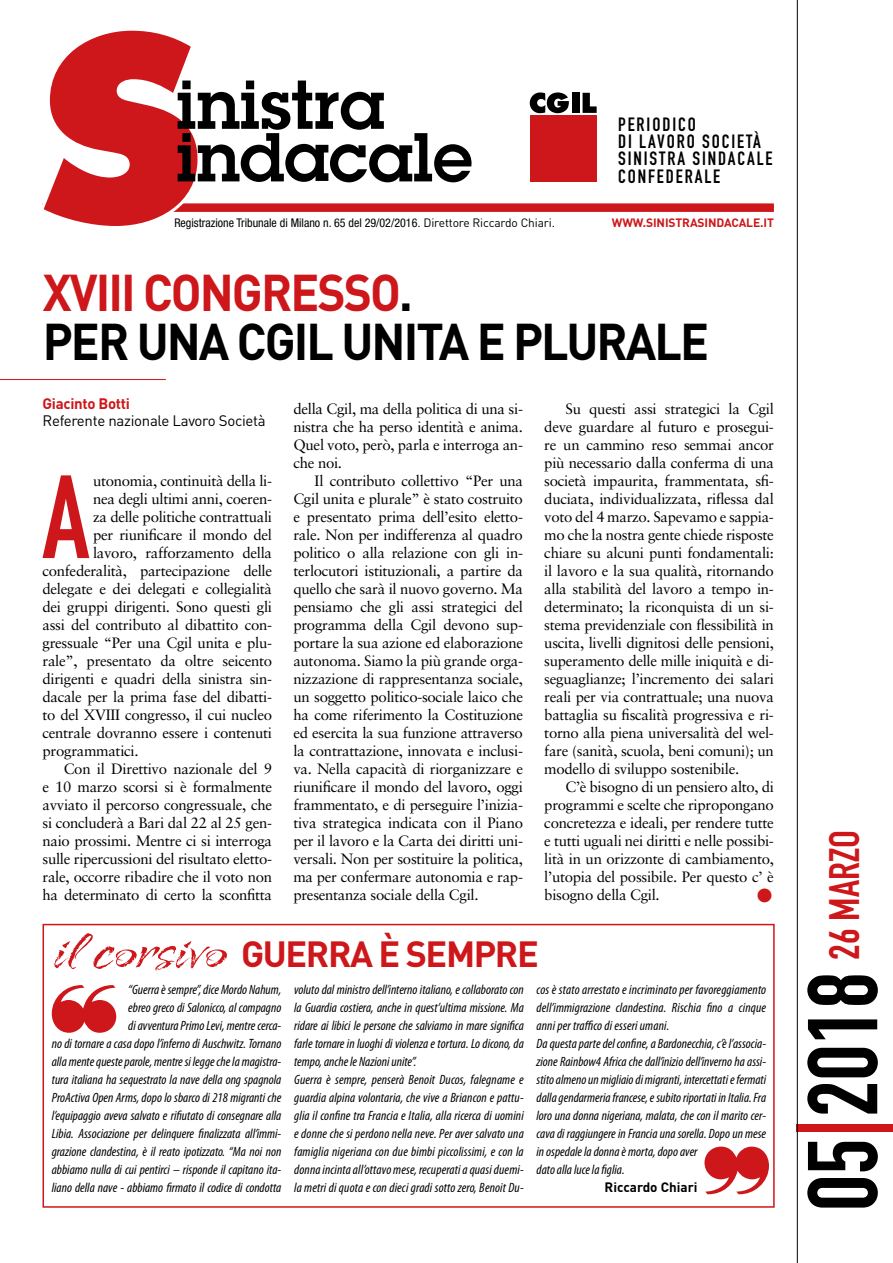
<style>
.page{position:relative;width:893px;height:1263px;background:#fff}
.page>*{position:absolute;margin:0;border:0;box-sizing:border-box;transform-origin:0 0}
.t1{font:116.1px "DIN Engschrift Std";color:#cd171a}
.t2{font:97.35px "DIN Engschrift Std";color:#000}
.t3{font:700 51px/49.5px "DIN";letter-spacing:-.04em;color:#000;scale:.94 1}
.t4{font:42px "DIN Engschrift Std";color:#cd171a}
.t5{font:700 36px "DIN";letter-spacing:-.04em;color:#cd171a}
.t6{font:18.9px/17.2px "DIN Engschrift Std";letter-spacing:.1em;color:#000}
.t7{font:15px/18px "Sabon";letter-spacing:-.02em;color:#000;text-align:justify}
.t8{font:15px "DIN";letter-spacing:-.02em;color:#000}
.t9{font:700 15px "DIN";letter-spacing:-.02em;color:#cd171a}
.t10{font:15px "Zapf Dingbats IT Cby BT";color:#cd171a}
.t11{font:italic condensed 13.5px/18px "Myriad Pro";color:#000}
.t12{font:700 13.5px "DIN";color:#000}
.t13{font:condensed 12px "Helvetica Neue";color:#000}
.t14{font:700 12px "DIN";letter-spacing:-.01em;color:#cd171a}
.s1{font-family:"DIN";font-stretch:normal}
.s2{color:#cd171a}
</style>
<div class="page">
<div style="left:43px;top:924px;width:732px;height:284px;border:2px solid #cd171a"></div>
<hr style="left:797px;top:0;width:1px;height:1263px;background:#000">
<svg style="left:52px;top:985px;width:64px;height:48px"></svg>
<svg style="left:704px;top:1146px;width:65px;height:49px"></svg>
<svg style="left:54px;top:933px;width:173px;height:37px"></svg>
<div style="left:43px;top:203px;width:731px;height:9px;background:#cd171a"></div>
<svg style="left:42px;top:30px;width:430px;height:196px"></svg>
<svg style="left:530px;top:92px;width:39px;height:21px"></svg>
<div style="left:572px;top:93px;width:7px;height:20px;background:#000"></div>
<svg style="left:583px;top:93px;width:14px;height:20px"></svg>
<div style="left:530px;top:115px;width:67px;height:66px;background:#cd171a"></div>
<hr style="left:0;top:379px;width:166px;height:1px;background:#cd171a">
<p class="t6" style="left:618px;top:116px;width:156px">PERIODICO<br>DI LAVORO SOCIETÀ<br>SINISTRA SINDACALE<br>CONFEDERALE</p>
<p class="t13" style="left:174px;top:216px;width:382px">Registrazione Tribunale di Milano n. 65 del 29/02/2016<span class="s1">. Direttore Riccardo Chiari.</span></p>
<p class="t14" style="left:612px;top:215px;width:164px">WWW.SINISTRASINDACALE.IT</p>
<h3 class="t3" style="left:43px;top:265px;width:710px"><span class="s2">XVIII CONGRESSO</span>.<br>PER UNA CGIL UNITA E PLURALE</h3>
<p class="t9" style="left:43px;top:394px;width:89px">Giacinto Botti</p>
<p class="t8" style="left:43px;top:411px;width:225px">Referente nazionale Lavoro Società</p>
<p class="t7" style="left:293px;top:400px;width:231px">della Cgil, ma della politica di una si&shy;nistra che ha perso identità e anima.<br>Quel voto, però, parla e interroga an&shy;che noi.</p>
<p class="t7" style="left:293px;top:472px;width:231px;text-indent:21px">Il contributo collettivo “Per una Cgil unita e plurale” è stato costruito e presentato prima dell’esito eletto&shy;rale. Non per indifferenza al quadro politico o alla relazione con gli in&shy;terlocutori istituzionali, a partire da quello che sarà il nuovo governo. Ma pensiamo che gli assi strategici del programma della Cgil devono sup&shy;portare la sua azione ed elaborazione autonoma. Siamo la più grande orga&shy;nizzazione di rappresentanza sociale, un soggetto politico-sociale laico che ha come riferimento la Costituzione ed esercita la sua funzione attraverso la contrattazione, innovata e inclusi&shy;va. Nella capacità di riorganizzare e riunificare il mondo del lavoro, oggi frammentato, e di perseguire l’inizia&shy;tiva strategica indicata con il Piano per il lavoro e la Carta dei diritti uni&shy;versali. Non per sostituire la politica, ma per confermare autonomia e rap&shy;presentanza sociale della Cgil.</p>
<p class="t7" style="left:544px;top:400px;width:231px;text-indent:21px">Su questi assi strategici la Cgil deve guardare al futuro e prosegui&shy;re un cammino reso semmai ancor più necessario dalla conferma di una società impaurita, frammentata, sfi&shy;duciata, individualizzata, riflessa dal voto del 4 marzo. Sapevamo e sappia&shy;mo che la nostra gente chiede risposte chiare su alcuni punti fondamentali: il lavoro e la sua qualità, ritornando alla stabilità del lavoro a tempo in&shy;determinato; la riconquista di un si&shy;stema previdenziale con flessibilità in uscita, livelli dignitosi delle pensioni, superamento delle mille iniquità e di&shy;seguaglianze; l’incremento dei salari reali per via contrattuale; una nuova battaglia su fiscalità progressiva e ri&shy;torno alla piena universalità del wel&shy;fare (sanità, scuola, beni comuni); un modello di sviluppo sostenibile.</p>
<p class="t7" style="left:544px;top:778px;width:231px;text-indent:21px">C’è bisogno di un pensiero alto, di programmi e scelte che ripropongano concretezza e ideali, per rendere tutte e tutti uguali nei diritti e nelle possibi&shy;lità in un orizzonte di cambiamento, l’utopia del possibile. Per questo c’ è bisogno della Cgil.</p>
<h1 class="t1" style="left:42px;top:449px;width:49px">A</h1>
<p class="t7" style="left:93px;top:472px;width:181px">utonomia, continuità della li-</p>
<p class="t7" style="left:93px;top:490px;width:181px">nea degli ultimi anni, coeren-</p>
<p class="t7" style="left:93px;top:508px;width:181px">za delle politiche contrattuali</p>
<p class="t7" style="left:93px;top:526px;width:181px">per riunificare il mondo del</p>
<p class="t7" style="left:93px;top:544px;width:181px">lavoro, rafforzamento della</p>
<p class="t7" style="left:43px;top:562px;width:231px">confederalità, partecipazione delle</p>
<p class="t7" style="left:43px;top:580px;width:231px">delegate e dei delegati e collegialità</p>
<p class="t7" style="left:43px;top:598px;width:231px">dei gruppi dirigenti. Sono questi gli</p>
<p class="t7" style="left:43px;top:616px;width:231px">assi del contributo al dibattito con-</p>
<p class="t7" style="left:43px;top:634px;width:231px">gressuale “Per una Cgil unita e plu-</p>
<p class="t7" style="left:43px;top:652px;width:231px">rale”, presentato da oltre seicento</p>
<p class="t7" style="left:43px;top:670px;width:231px">dirigenti e quadri della sinistra sin-</p>
<p class="t7" style="left:43px;top:688px;width:231px">dacale per la prima fase del dibatti-</p>
<p class="t7" style="left:43px;top:706px;width:231px">to del XVIII congresso, il cui nucleo</p>
<p class="t7" style="left:43px;top:724px;width:231px">centrale dovranno essere i contenuti</p>
<p class="t7" style="left:43px;top:742px;width:98px">programmatici.</p>
<p class="t7" style="left:64px;top:760px;width:210px">Con il Direttivo nazionale del 9</p>
<p class="t7" style="left:43px;top:778px;width:231px">e 10 marzo scorsi si è formalmente</p>
<p class="t7" style="left:43px;top:796px;width:231px">avviato il percorso congressuale, che</p>
<p class="t7" style="left:43px;top:814px;width:231px">si concluderà a Bari dal 22 al 25 gen-</p>
<p class="t7" style="left:43px;top:832px;width:231px">naio prossimi. Mentre ci si interroga</p>
<p class="t7" style="left:43px;top:850px;width:231px">sulle ripercussioni del risultato eletto-</p>
<p class="t7" style="left:43px;top:868px;width:231px">rale, occorre ribadire che il voto non</p>
<p class="t7" style="left:43px;top:886px;width:231px">ha determinato di certo la sconfitta</p>
<p class="t10" style="left:757px;top:888px;width:16px">●</p>
<h3 class="t5" style="left:241px;top:930px;width:299px">GUERRA È SEMPRE</h3>
<p class="t11" style="left:52px;top:981px;width:231px;text-align:right">“Guerra è sempre”, dice Mordo Nahum,<br>ebreo greco di Salonicco, al compagno<br>di avventura Primo Levi, mentre cerca-<br>no di tornare a casa dopo l’inferno di Auschwitz. Tornano alla mente queste parole, mentre si legge che la magistra&shy;tura italiana ha sequestrato la nave della ong spagnola ProActiva Open Arms, dopo lo sbarco di 218 migranti che l’equipaggio aveva salvato e rifiutato di consegnare alla Libia. Associazione per delinquere finalizzata all’immi&shy;grazione clandestina, è il reato ipotizzato. “Ma noi non abbiamo nulla di cui pentirci – risponde il capitano ita&shy;liano della nave - abbiamo firmato il codice di condotta</p>
<p class="t11" style="left:294px;top:981px;width:231px">voluto dal ministro dell’interno italiano, e collaborato con la Guardia costiera, anche in quest’ultima missione. Ma ridare ai libici le persone che salviamo in mare significa farle tornare in luoghi di violenza e tortura. Lo dicono, da tempo, anche le Nazioni unite”.<br>Guerra è sempre, penserà Benoit Ducos, falegname e guardia alpina volontaria, che vive a Briancon e pattu&shy;glia il confine tra Francia e Italia, alla ricerca di uomini e donne che si perdono nella neve. Per aver salvato una famiglia nigeriana con due bimbi piccolissimi, e con la donna incinta all’ottavo mese, recuperati a quasi duemi&shy;la metri di quota e con dieci gradi sotto zero, Benoit Du-</p>
<p class="t11" style="left:537px;top:981px;width:231px">cos è stato arrestato e incriminato per favoreggiamento dell’immigrazione clandestina. Rischia fino a cinque anni per traffico di esseri umani.<br>Da questa parte del confine, a Bardonecchia, c’è l’associa&shy;zione Rainbow4 Africa che dall’inizio dell’inverno ha assi&shy;stito almeno un migliaio di migranti, intercettati e fermati dalla gendarmeria francese, e subito riportati in Italia. Fra loro una donna nigeriana, malata, che con il marito cer&shy;cava di raggiungere in Francia una sorella. Dopo un mese in ospedale la donna è morta, dopo aver<br>dato alla luce la figlia.</p>
<p class="t12" style="left:605px;top:1179px;width:95px">Riccardo Chiari</p>
<h3 class="t4" style="left:820px;top:960px;width:131px;rotate:-90deg">26 MARZO</h3>
<h2 class="t2" style="left:786px;top:1211px;width:240px;rotate:-90deg">05<span class="s2">|</span>2018</h2>
</div>
